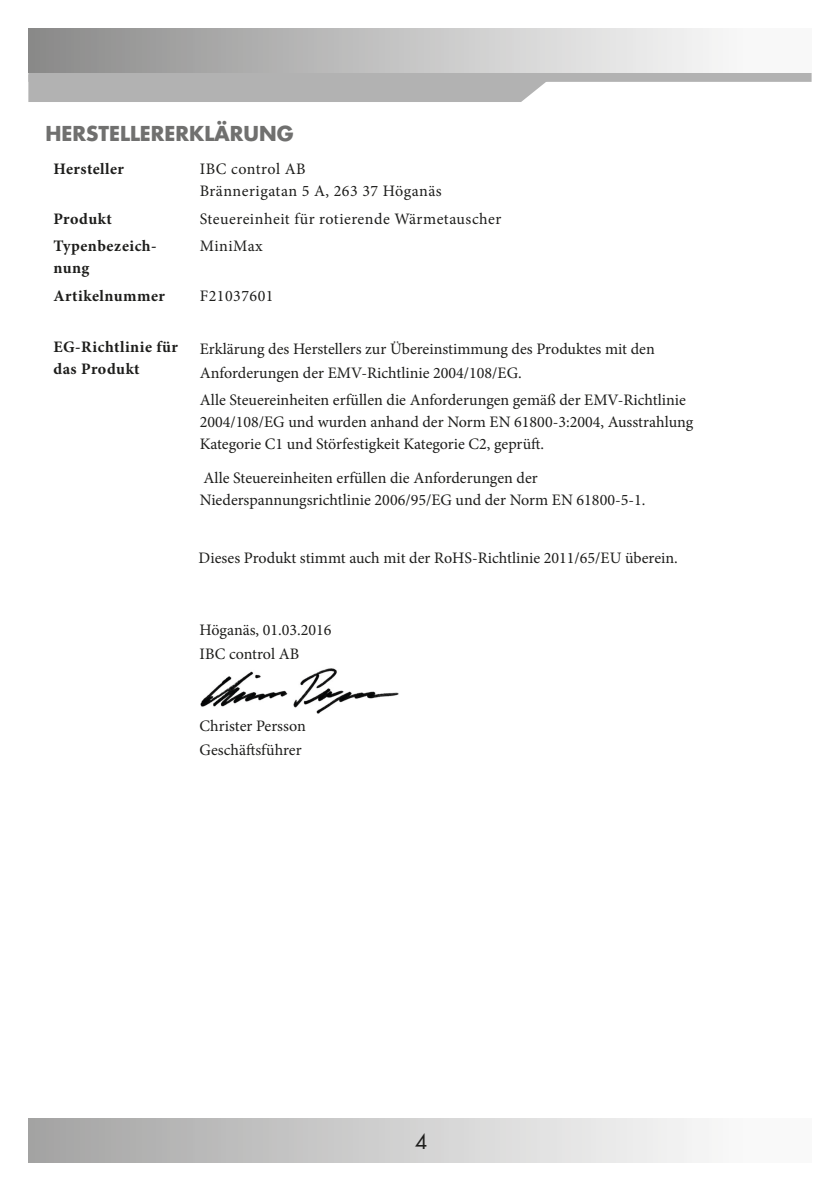
<style>
.page{position:relative;width:840px;height:1191px;background:#fff}
.page>*{position:absolute;margin:0;border:0;box-sizing:border-box;transform-origin:0 0}
.t1{font:700 20px "Futura";color:#70706f}
.t2{font:20px "Futura Std";color:#1d1d1b}
.t3{font:16px/24px "Minion Pro";color:#1d1d1b}
.t4{font:16px/22px "Minion Pro";letter-spacing:.03em;color:#1d1d1b}
.t5{font:700 16px/22px "Minion Pro";letter-spacing:.03em;color:#1d1d1b}
</style>
<div class="page">
<div style="left:28px;top:1118px;width:783px;height:44px;background:linear-gradient(to right,#a5a5a4,#fff)"></div>
<div style="left:28px;top:63px;width:783px;height:19px;background:linear-gradient(to right,#b2b2b2,#b2b2b2)"></div>
<div style="left:28px;top:28px;width:783px;height:44px;background:linear-gradient(to right,#8b8b8b,#fff)"></div>
<div style="left:28px;top:75px;width:527px;height:27px;background:#b2b2b2"></div>
<img style="left:200px;top:668px;width:199px;height:46px">
<p class="t1" style="left:45px;top:120px;width:249px">HERSTELLERERKLÄRUNG</p>
<p class="t5" style="left:53px;top:158px;width:72px">Hersteller</p>
<p class="t4" style="left:200px;top:158px;width:243px">IBC control AB<br>Brännerigatan 5 A, 263 37 Höganäs</p>
<p class="t5" style="left:53px;top:207px;width:60px">Produkt</p>
<p class="t4" style="left:200px;top:208px;width:303px">Steuereinheit für rotierende Wärmetauscher</p>
<p class="t5" style="left:53px;top:235px;width:105px">Typenbezeich&shy;nung</p>
<p class="t4" style="left:200px;top:235px;width:64px">MiniMax</p>
<p class="t5" style="left:53px;top:285px;width:113px">Artikelnummer</p>
<p class="t4" style="left:200px;top:285px;width:75px">F21037601</p>
<p class="t5" style="left:53px;top:335px;width:126px">EG-Richtlinie für das Produkt</p>
<p class="t3" style="left:200px;top:336px;width:456px">Erklärung des Herstellers zur Übereinstimmung des Produktes mit den<br>Anforderungen der EMV-Richtlinie 2004/108/EG.</p>
<p class="t3" style="left:200px;top:389px;width:495px;line-height:22px">Alle Steuereinheiten erfüllen die Anforderungen gemäß der EMV-Richtlinie<br>2004/108/EG und wurden anhand der Norm EN 61800-3:2004, Ausstrahlung<br>Kategorie C1 und Störfestigkeit Kategorie C2, geprüft.</p>
<p class="t3" style="left:200px;top:467px;width:447px;line-height:22px">Alle Steuereinheiten erfüllen die Anforderungen der<br>Niederspannungsrichtlinie 2006/95/EG und der Norm EN 61800-5-1.</p>
<p class="t3" style="left:198px;top:546px;width:480px">Dieses Produkt stimmt auch mit der RoHS-Richtlinie 2011/65/EU überein.</p>
<p class="t3" style="left:199px;top:618px;width:133px">Höganäs, 01.03.2016<br>IBC control AB</p>
<p class="t3" style="left:199px;top:714px;width:108px">Christer Persson<br>Geschäftsführer</p>
<p class="t2" style="left:415px;top:1129px;width:14px">4</p>
</div>
